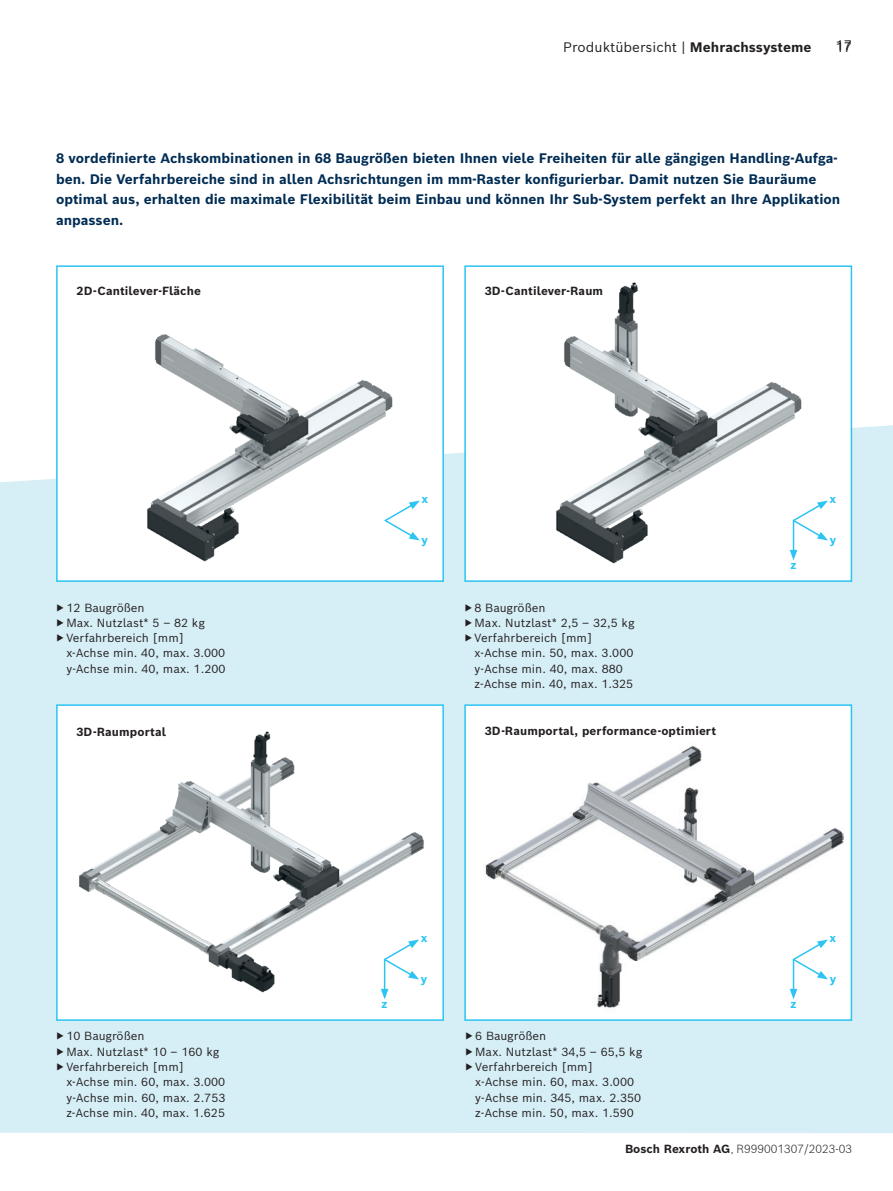
<style>
.page{position:relative;width:893px;height:1191px;background:#fff}
.page>*{position:absolute;margin:0;border:0;box-sizing:border-box;transform-origin:0 0}
.t1{font:700 13.5px/20.4px "Bosch Sans";color:#002c53}
.t2{font:13.5px "Bosch Sans";color:#231f20}
.t3{font:11.55px/15.3px "Bosch Sans";color:#231f20}
.t4{font:700 11.55px "Bosch Sans";letter-spacing:.01em;color:#231f20}
.t5{font:300 11.55px "Bosch Sans";color:#231f20}
.t6{font:700 11.55px "Bosch Sans";color:#2bc4f3}
.s1{font-weight:700}
</style>
<div class="page">
<div style="left:0;top:424px;width:893px;height:709px;background:#d6eef6"></div>
<div style="left:57px;top:705px;width:386px;height:315px;background:#fff"></div>
<img style="left:79px;top:731px;width:345px;height:269px">
<div style="left:56px;top:704px;width:388px;height:316px;border:2px solid #2bc4f3"></div>
<hr style="left:384px;top:959px;width:1px;height:32px;background:#2bc4f3">
<svg style="left:381px;top:988px;width:7px;height:11px"></svg>
<svg style="left:383px;top:939px;width:36px;height:40px"></svg>
<div style="left:57px;top:266px;width:386px;height:315px;background:#fff"></div>
<img style="left:147px;top:334px;width:246px;height:228px">
<div style="left:56px;top:265px;width:388px;height:317px;border:2px solid #2bc4f3"></div>
<svg style="left:383px;top:500px;width:37px;height:40px"></svg>
<div style="left:465px;top:266px;width:386px;height:315px;background:#fff"></div>
<img style="left:556px;top:282px;width:246px;height:282px">
<div style="left:464px;top:265px;width:388px;height:317px;border:2px solid #2bc4f3"></div>
<hr style="left:793px;top:520px;width:1px;height:32px;background:#2bc4f3">
<svg style="left:790px;top:550px;width:7px;height:10px"></svg>
<svg style="left:791px;top:500px;width:37px;height:40px"></svg>
<div style="left:465px;top:705px;width:386px;height:315px;background:#fff"></div>
<img style="left:485px;top:746px;width:358px;height:262px">
<div style="left:464px;top:704px;width:388px;height:316px;border:2px solid #2bc4f3"></div>
<hr style="left:793px;top:959px;width:1px;height:32px;background:#2bc4f3">
<svg style="left:790px;top:988px;width:7px;height:11px"></svg>
<svg style="left:791px;top:939px;width:37px;height:40px"></svg>
<p class="t2" style="left:563px;top:38px;width:250px">Produktübersicht | <span class="s1">Mehrachssysteme</span></p>
<p class="t2" style="left:835px;top:36px;width:18px">17</p>
<p class="t1" style="left:56px;top:148px;width:786px">8 vordefinierte Achskombinationen in 68 Baugrößen bieten Ihnen viele Freiheiten für alle gängigen Handling-Aufga&shy;ben. Die Verfahrbereiche sind in allen Achsrichtungen im mm-Raster konfigurierbar. Damit nutzen Sie Bauräume optimal aus, erhalten die maximale Flexibilität beim Einbau und können Ihr Sub-System perfekt an Ihre Applikation anpassen.</p>
<p class="t4" style="left:77px;top:283px;width:126px">2D-Cantilever-Fläche</p>
<p class="t3" style="left:56px;top:599px;width:150px">▶ 12 Baugrößen<br>▶ Max. Nutzlast* 5 – 82 kg ▶ Verfahrbereich [mm]</p>
<p class="t3" style="left:66px;top:645px;width:161px">x-Achse min. 40, max. 3.000 y-Achse min. 40, max. 1.200</p>
<p class="t4" style="left:77px;top:724px;width:91px">3D-Raumportal</p>
<p class="t3" style="left:56px;top:1028px;width:165px">▶ 10 Baugrößen<br>▶ Max. Nutzlast* 10 – 160 kg ▶ Verfahrbereich [mm]</p>
<p class="t3" style="left:66px;top:1074px;width:161px;text-align:justify">x-Achse min. 60, max. 3.000 y-Achse min. 60, max. 2.753 z-Achse min. 40, max. 1.625</p>
<p class="t4" style="left:485px;top:283px;width:120px">3D-Cantilever-Raum</p>
<p class="t6" style="left:421px;top:491px;width:8px">x</p>
<p class="t6" style="left:422px;top:532px;width:8px">y</p>
<p class="t3" style="left:464px;top:599px;width:172px">▶ 8 Baugrößen<br>▶ Max. Nutzlast* 2,5 – 32,5 kg ▶ Verfahrbereich [mm]</p>
<p class="t3" style="left:475px;top:645px;width:160px">x-Achse min. 50, max. 3.000 y-Achse min. 40, max. 880 z-Achse min. 40, max. 1.325</p>
<p class="t4" style="left:485px;top:723px;width:233px">3D-Raumportal, performance-optimiert</p>
<p class="t6" style="left:790px;top:557px;width:7px">z</p>
<p class="t6" style="left:830px;top:491px;width:8px">x</p>
<p class="t6" style="left:830px;top:532px;width:8px">y</p>
<p class="t6" style="left:382px;top:996px;width:7px">z</p>
<p class="t6" style="left:421px;top:930px;width:8px">x</p>
<p class="t6" style="left:421px;top:971px;width:8px">y</p>
<p class="t6" style="left:830px;top:930px;width:8px">x</p>
<p class="t3" style="left:465px;top:1028px;width:179px">▶ 6 Baugrößen<br>▶ Max. Nutzlast* 34,5 – 65,5 kg ▶ Verfahrbereich [mm]</p>
<p class="t3" style="left:475px;top:1074px;width:168px">x-Achse min. 60, max. 3.000 y-Achse min. 345, max. 2.350 z-Achse min. 50, max. 1.590</p>
<p class="t6" style="left:790px;top:996px;width:7px">z</p>
<p class="t6" style="left:830px;top:971px;width:8px">y</p>
<p class="t5" style="left:625px;top:1140px;width:229px"><span class="s1">Bosch Rexroth AG</span>, R999001307/2023-03</p>
</div>
